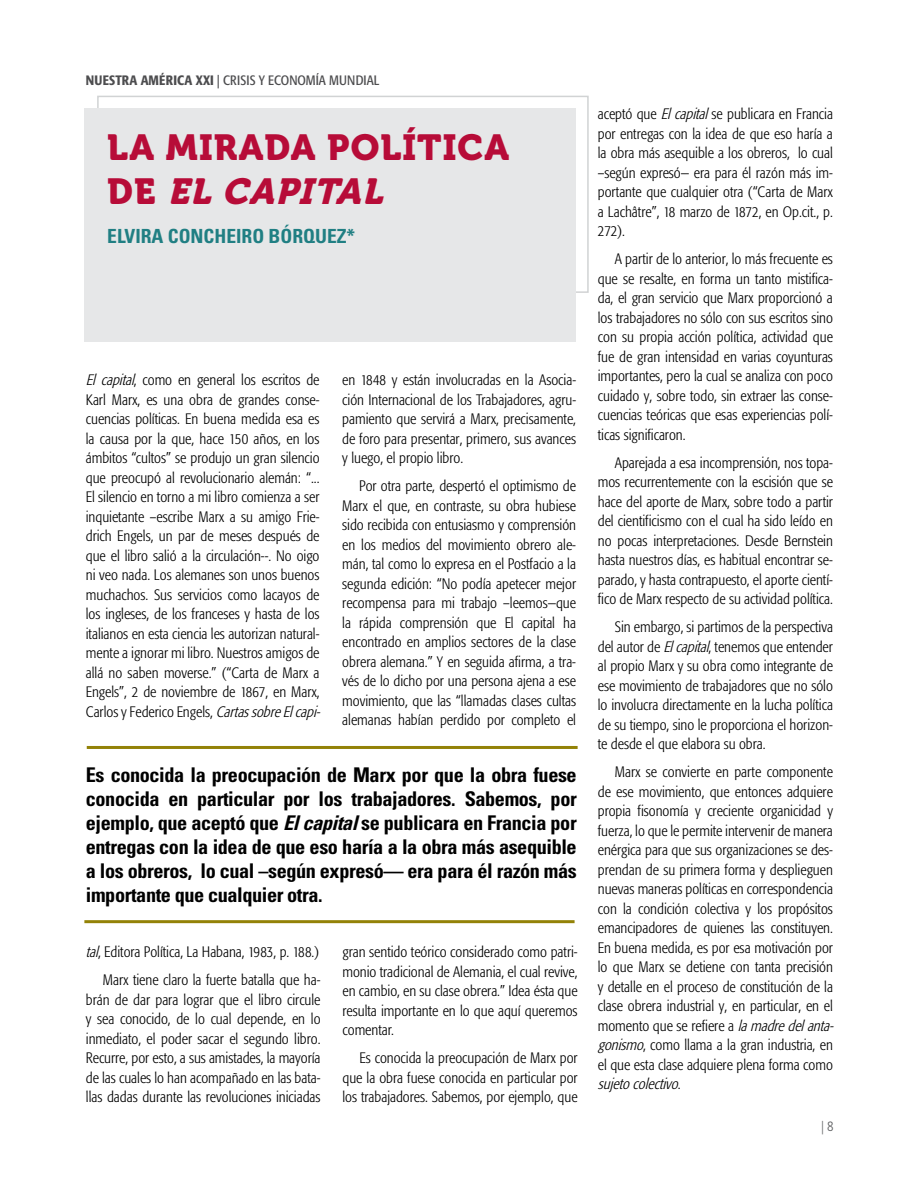
<style>
.page{position:relative;width:918px;height:1188px;background:#fff}
.page>*{position:absolute;margin:0;border:0;box-sizing:border-box;transform-origin:0 0}
.t1{font:36px/43.2px "Museo 900";letter-spacing:.03em;color:#b70c38}
.t2{font:700 condensed 20.25px/24px "Univers LT Std";letter-spacing:-.02em;color:#000;text-align:justify}
.t3{font:700 condensed 19.5px "Univers LT Std";color:#207f83}
.t4{font:300 condensed 15px/19.5px "Formata";color:#000;text-align:justify}
.t5{font:condensed 13.5px "Formata";color:#4d4d4f}
.t6{font:300 condensed 13.5px "Frutiger LT Std";color:#58595b}
.s1{font-weight:500}
.s2{font-style:italic}
</style>
<div class="page">
<div style="left:97px;top:96px;width:492px;height:197px;border:2px solid #d1d3d4"></div>
<div style="left:84px;top:109px;width:492px;height:233px;background:#e6e7e8"></div>
<hr style="left:87px;top:746px;width:491px;height:3px;background:#938207">
<hr style="left:84px;top:920px;width:491px;height:3px;background:#938207">
<p class="t5" style="left:86px;top:72px;width:295px"><span class="s1">NUESTRA AMÉRICA XXI</span> | CRISIS Y ECONOMÍA MUNDIAL</p>
<h1 class="t1" style="left:107px;top:127px;width:404px">LA MIRADA POLÍTICA<br>D E <span class="s2">EL CAPITAL</span></h1>
<h3 class="t3" style="left:107px;top:224px;width:250px">ELVIRA CONCHEIRO BÓRQUEZ*</h3>
<p class="t4" style="left:86px;top:371px;width:240px;text-align:left"><span class="s2">El capital</span>, como en general los escritos de Karl Marx, es una obra de grandes conse&shy;cuencias políticas. En buena medida esa es la causa por la que, hace 150 años, en los ámbitos “cultos” se produjo un gran silencio que preocupó al revolucionario alemán: “...<br>El silencio en torno a mi libro comienza a ser inquietante –escribe Marx a su amigo Frie&shy;drich Engels, un par de meses después de que el libro salió a la circulación--. No oigo ni veo nada. Los alemanes son unos buenos muchachos. Sus servicios como lacayos de los ingleses, de los franceses y hasta de los italianos en esta ciencia les autorizan natural&shy;mente a ignorar mi libro. Nuestros amigos de allá no saben moverse.” (“Carta de Marx a Engels”, 2 de noviembre de 1867, en Marx, Carlos y Federico Engels, <span class="s2">CartassobreElcapi-</span></p>
<p class="t4" style="left:342px;top:371px;width:235px">en 1848 y están involucradas en la Asocia&shy;ción Internacional de los Trabajadores, agru&shy;pamiento que servirá a Marx, precisamente, de foro para presentar, primero, sus avances y luego, el propio libro.</p>
<p class="t4" style="left:342px;top:477px;width:235px;text-indent:17px">Por otra parte, despertó el optimismo de Marx el que, en contraste, su obra hubiese sido recibida con entusiasmo y comprensión en los medios del movimiento obrero ale&shy;mán, tal como lo expresa en el Postfacio a la segunda edición: “No podía apetecer mejor recompensa para mi trabajo –leemos—que la rápida comprensión que El capital ha encontrado en amplios sectores de la clase obrera alemana.” Y en seguida afirma, a tra&shy;vés de lo dicho por una persona ajena a ese movimiento, que las “llamadas clases cultas alemanas habían perdido por completo el</p>
<p class="t2" style="left:86px;top:763px;width:493px">Es conocida la preocupación de Marx por que la obra fuese conocida en particular por los trabajadores. Sabemos, por ejemplo, que aceptó que <span class="s2">Elcapital</span>se publicara en Francia por entregas con la idea de que eso haría a la obra más asequible a los obreros, lo cual –según expresó— era para él razón más importante que cualquier otra.</p>
<p class="t4" style="left:86px;top:938px;width:236px;line-height:28px;text-align:right"><span class="s2">tal</span>, Editora Política, La Habana, 1983, p. 188.)<br>Marx tiene claro la fuerte batalla que ha-</p>
<p class="t4" style="left:86px;top:990px;width:236px">brán de dar para lograr que el libro circule y sea conocido, de lo cual depende, en lo inmediato, el poder sacar el segundo libro.<br>Recurre, por esto, a sus amistades, la mayoría de las cuales lo han acompañado en las bata&shy;llas dadas durante las revoluciones iniciadas</p>
<p class="t4" style="left:342px;top:943px;width:237px">gran sentido teórico considerado como patri&shy;monio tradicional de Alemania, el cual revive, en cambio, en su clase obrera.” Idea ésta que resulta importante en lo que aquí queremos comentar.</p>
<p class="t4" style="left:342px;top:1049px;width:237px;text-indent:17px">Es conocida la preocupación de Marx por que la obra fuese conocida en particular por los trabajadores. Sabemos, por ejemplo, que</p>
<p class="t4" style="left:598px;top:105px;width:237px">aceptó que <span class="s2">Elcapital</span>se publicara en Francia por entregas con la idea de que eso haría a la obra más asequible a los obreros, lo cual –según expresó— era para él razón más im&shy;portante que cualquier otra (“Carta de Marx a Lachâtre”, 18 marzo de 1872, en Op.cit., p.<br>272).</p>
<p class="t4" style="left:598px;top:250px;width:237px;text-indent:17px">A partir de lo anterior, lo más frecuente es que se resalte, en forma un tanto mistifica&shy;da, el gran servicio que Marx proporcionó a los trabajadores no sólo con sus escritos sino con su propia acción política, actividad que fue de gran intensidad en varias coyunturas importantes, pero la cual se analiza con poco cuidado y, sobre todo, sin extraer las conse&shy;cuencias teóricas que esas experiencias polí&shy;ticas significaron.</p>
<p class="t4" style="left:598px;top:453px;width:237px;text-indent:17px">Aparejada a esa incomprensión, nos topa&shy;mos recurrentemente con la escisión que se hace del aporte de Marx, sobre todo a partir del cientificismo con el cual ha sido leído en no pocas interpretaciones. Desde Bernstein hasta nuestros días, es habitual encontrar se&shy;parado, y hasta contrapuesto, el aporte cientí&shy;fico de Marx respecto de su actividad política.</p>
<p class="t4" style="left:598px;top:618px;width:237px;text-indent:17px">Sin embargo, si partimos de la perspectiva del autor de <span class="s2">Elcapital</span>, tenemos que entender al propio Marx y su obra como integrante de ese movimiento de trabajadores que no sólo lo involucra directamente en la lucha política de su tiempo, sino le proporciona el horizon&shy;te desde el que elabora su obra.</p>
<p class="t4" style="left:598px;top:763px;width:241px;text-align:left;text-indent:17px">Marx se convierte en parte componente de ese movimiento, que entonces adquiere propia fisonomía y creciente organicidad y fuerza, lo que le permite intervenir de manera enérgica para que sus organizaciones se des&shy;prendan de su primera forma y desplieguen nuevas maneras políticas en correspondencia con la condición colectiva y los propósitos emancipadores de quienes las constituyen.<br>En buena medida, es por esa motivación por lo que Marx se detiene con tanta precisión y detalle en el proceso de constitución de la clase obrera industrial y, en particular, en el momento que se refiere a <span class="s2">lamadredelanta&shy;gonismo</span>, como llama a la gran industria, en el que esta clase adquiere plena forma como <span class="s2">sujetocolectivo</span>.</p>
<p class="t6" style="left:821px;top:1118px;width:14px">| 8</p>
</div>
